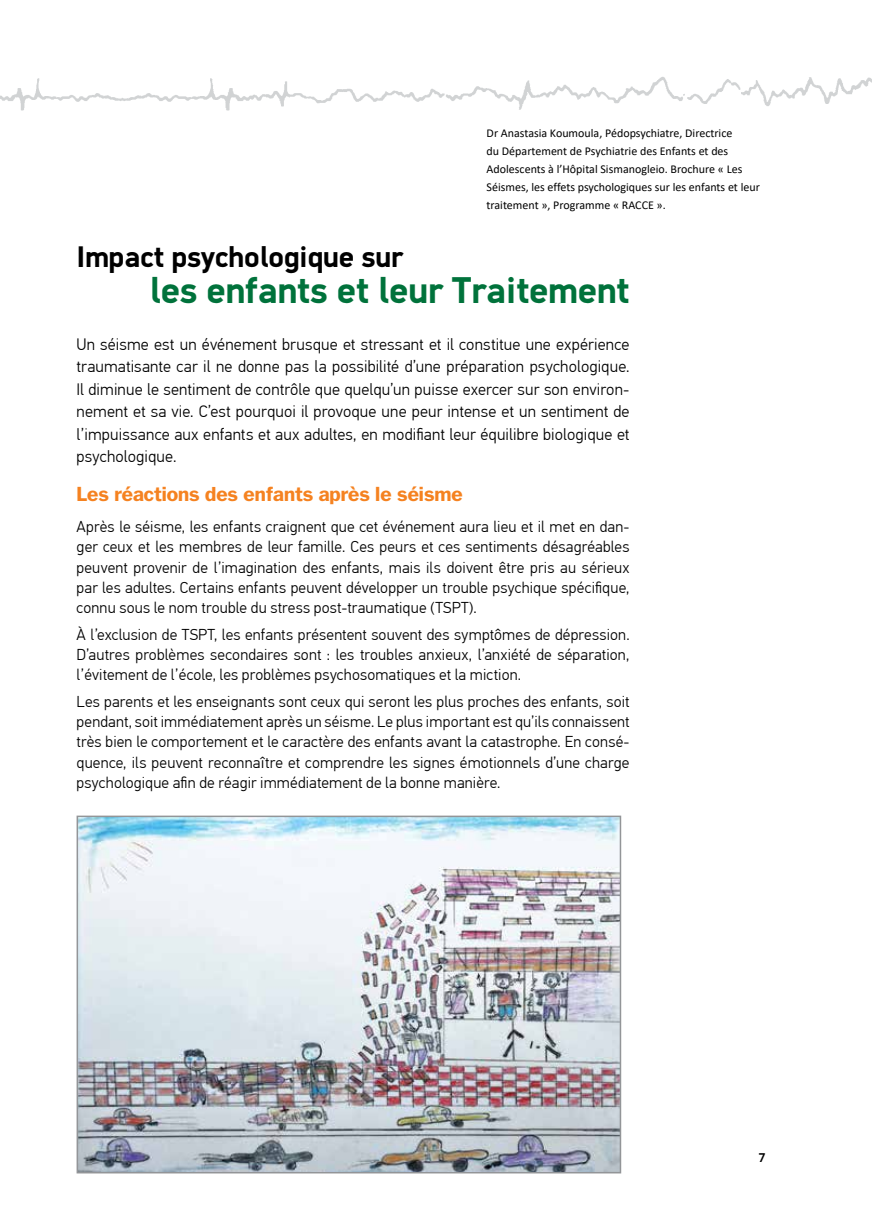
<style>
.page{position:relative;width:872px;height:1212px;background:#fff}
.page>*{position:absolute;margin:0;border:0;box-sizing:border-box;transform-origin:0 0}
.t1{font:700 37.5px "PF Din Display";color:#00723b}
.t2{font:700 30px "PF Din Display";color:#000}
.t3{font:700 19.5px "PF Franklin Gothic";color:#f58220}
.t4{font:300 16.5px/22.5px "PF Din Text Pro";letter-spacing:.005em;color:#000;text-align:justify}
.t5{font:300 15.75px/20.2px "PF Din Text Pro";letter-spacing:.01em;color:#000;text-align:justify}
.t6{font:12px/18px "Calibri";color:#000}
.t7{font:700 12px "News Gothic BT";color:#000}
</style>
<div class="page">
<img style="left:122px;top:77px;width:750px;height:34px">
<img style="left:80px;top:818px;width:538px;height:352px">
<div style="left:77px;top:815px;width:544px;height:358px;border:2px solid #939598"></div>
<img style="left:0;top:78px;width:122px;height:33px">
<p class="t6" style="left:486px;top:124px;width:275px">Dr Anastasia Koumoula, Pédopsychiatre, Directrice<br>du Département de Psychiatrie des Enfants et des Adolescents à l’Hôpital Sismanogleio. Brochure « Les Séismes, les effets psychologiques sur les enfants et leur traitement », Programme « RACCE ».</p>
<h2 class="t2" style="left:77px;top:238px;width:328px">Impact psychologique sur</h2>
<h1 class="t1" style="left:150px;top:267px;width:481px">les enfants et leur Traitement</h1>
<p class="t4" style="left:77px;top:333px;width:554px">Un séisme est un événement brusque et stressant et il constitue une expérience traumatisante car il ne donne pas la possibilité d’une préparation psychologique.<br>Il diminue le sentiment de contrôle que quelqu’un puisse exercer sur son environ&shy;nement et sa vie. C’est pourquoi il provoque une peur intense et un sentiment de l’impuissance aux enfants et aux adultes, en modifiant leur équilibre biologique et psychologique.</p>
<p class="t3" style="left:77px;top:483px;width:388px">Les réactions des enfants après le séisme</p>
<p class="t5" style="left:77px;top:517px;width:554px">Après le séisme, les enfants craignent que cet événement aura lieu et il met en dan&shy;ger ceux et les membres de leur famille. Ces peurs et ces sentiments désagréables peuvent provenir de l’imagination des enfants, mais ils doivent être pris au sérieux par les adultes. Certains enfants peuvent développer un trouble psychique spécifique, connu sous le nom trouble du stress post-traumatique (TSPT).</p>
<p class="t5" style="left:77px;top:624px;width:554px">À l’exclusion de TSPT, les enfants présentent souvent des symptômes de dépression.<br>D’autres problèmes secondaires sont : les troubles anxieux, l’anxiété de séparation, l’évitement de l’école, les problèmes psychosomatiques et la miction.</p>
<p class="t5" style="left:77px;top:691px;width:554px">Les parents et les enseignants sont ceux qui seront les plus proches des enfants, soit pendant, soit immédiatement après un séisme. Le plus important est qu’ils connaissent très bien le comportement et le caractère des enfants avant la catastrophe. En consé&shy;quence, ils peuvent reconnaître et comprendre les signes émotionnels d’une charge psychologique afin de réagir immédiatement de la bonne manière.</p>
<p class="t7" style="left:758px;top:1151px;width:9px">7</p>
</div>
